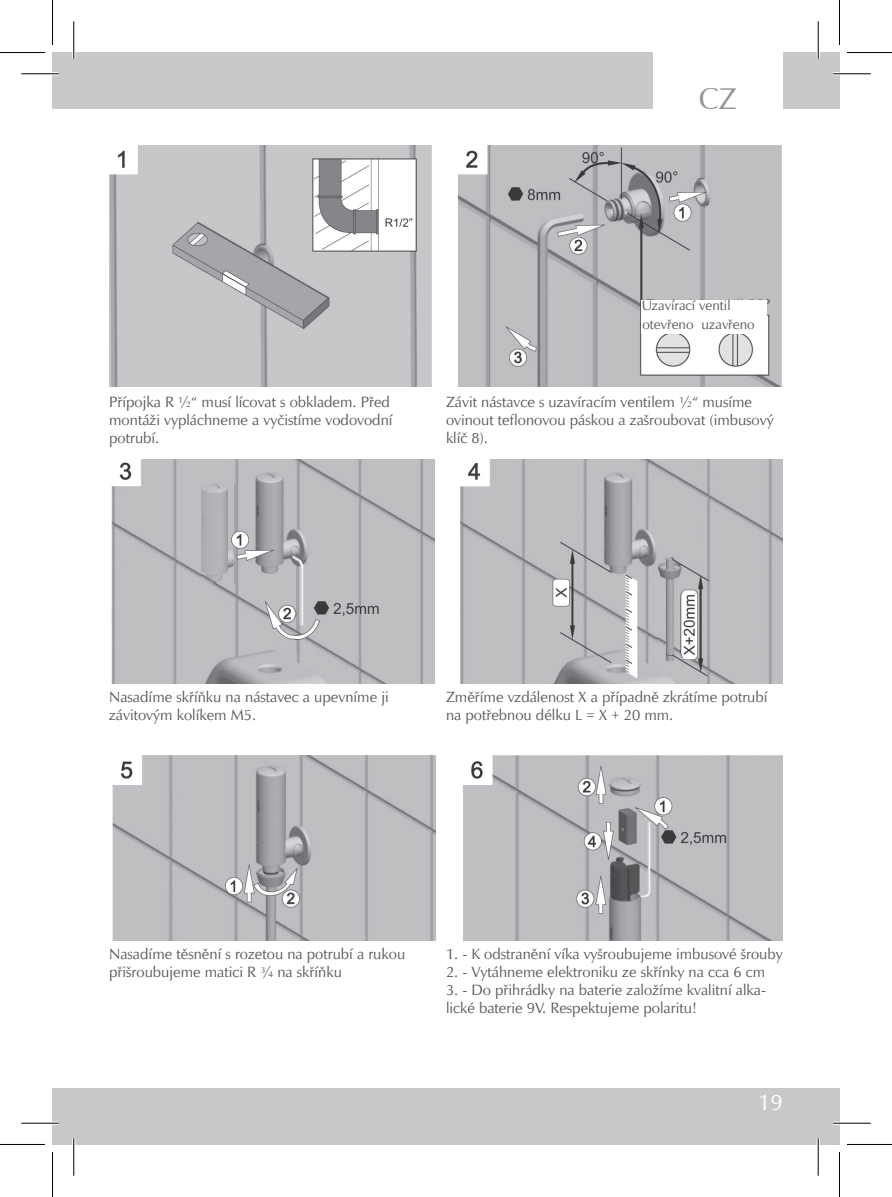
<style>
.page{position:relative;width:892px;height:1197px;background:#fff}
.page>*{position:absolute;margin:0;border:0;box-sizing:border-box;transform-origin:0 0}
.t1{font:30px "Zapf Humanist 601 BT";color:#939598}
.t2{font:22.5px "Zapf Humanist 601 TL";color:#fff}
.t3{font:15px/18px "Zapf Humanist 601 TL";color:#57585a}
.t4{font:13.75px/18.2px "Zapf Humanist 601 TL";color:#57585a}
</style>
<div class="page">
<div style="left:52px;top:1087px;width:787px;height:57px;background:#c7c8ca"></div>
<div style="left:52px;top:52px;width:787px;height:57px;background:#c7c8ca"></div>
<div style="left:653px;top:52px;width:129px;height:60px;background:#fff"></div>
<img style="left:109px;top:145px;width:673px;height:242px">
<img style="left:111px;top:459px;width:671px;height:224px">
<img style="left:112px;top:755px;width:670px;height:185px">
<div style="left:641px;top:300px;width:125px;height:33px;background:#fff"></div>
<hr style="left:21px;top:72px;width:38px;height:3px;background:#fff">
<hr style="left:833px;top:72px;width:37px;height:3px;background:#fff">
<hr style="left:21px;top:1121px;width:38px;height:3px;background:#fff">
<hr style="left:833px;top:1121px;width:37px;height:3px;background:#fff">
<hr style="left:72px;top:21px;width:3px;height:38px;background:#fff">
<hr style="left:72px;top:1138px;width:3px;height:37px;background:#fff">
<hr style="left:816px;top:21px;width:3px;height:38px;background:#fff">
<hr style="left:816px;top:1138px;width:3px;height:37px;background:#fff">
<hr style="left:21px;top:73px;width:38px;height:1px;background:#000">
<hr style="left:833px;top:73px;width:37px;height:1px;background:#000">
<hr style="left:21px;top:1122px;width:38px;height:1px;background:#000">
<hr style="left:833px;top:1122px;width:37px;height:1px;background:#000">
<hr style="left:73px;top:21px;width:1px;height:38px;background:#000">
<hr style="left:73px;top:1138px;width:1px;height:37px;background:#000">
<hr style="left:817px;top:21px;width:1px;height:38px;background:#000">
<hr style="left:817px;top:1138px;width:1px;height:37px;background:#000">
<hr style="left:0;top:52px;width:45px;height:1px;background:#000">
<hr style="left:847px;top:52px;width:45px;height:1px;background:#000">
<hr style="left:0;top:1143px;width:45px;height:1px;background:#000">
<hr style="left:847px;top:1143px;width:45px;height:1px;background:#000">
<hr style="left:52px;top:0;width:1px;height:45px;background:#000">
<hr style="left:52px;top:1151px;width:1px;height:45px;background:#000">
<hr style="left:839px;top:0;width:1px;height:45px;background:#000">
<hr style="left:839px;top:1151px;width:1px;height:45px;background:#000">
<h1 class="t1" style="left:699px;top:80px;width:39px">CZ</h1>
<p class="t4" style="left:641px;top:296px;width:115px">Uzavírací ventil otevřeno uzavřeno</p>
<p class="t3" style="left:109px;top:393px;width:285px">Přípojka R ½“ musí lícovat s obkladem. Před montáži vypláchneme a vyčistíme vodovodní potrubí.</p>
<p class="t3" style="left:446px;top:393px;width:329px">Závit nástavce s uzavíracím ventilem ½“ musíme ovinout teflonovou páskou a zašroubovat (imbusový klíč 8).</p>
<p class="t3" style="left:109px;top:687px;width:281px">Nasadíme skříňku na nástavec a upevníme ji závitovým kolíkem M5.</p>
<p class="t3" style="left:446px;top:687px;width:323px">Změříme vzdálenost X a případně zkrátíme potrubí na potřebnou délku L = X + 20 mm.</p>
<p class="t3" style="left:109px;top:944px;width:297px">Nasadíme těsnění s rozetou na potrubí a rukou přišroubujeme matici R ¾ na skříňku</p>
<p class="t3" style="left:446px;top:944px;width:338px">1. - K odstranění víka vyšroubujeme imbusové šrouby</p>
<p class="t3" style="left:446px;top:962px;width:320px">2. - Vytáhneme elektroniku ze skřínky na cca 6 cm</p>
<p class="t3" style="left:446px;top:980px;width:322px">3. - Do přihrádky na baterie založíme kvalitní alka&shy;lické baterie 9V. Respektujeme polaritu!</p>
<h2 class="t2" style="left:758px;top:1088px;width:26px">19</h2>
</div>
